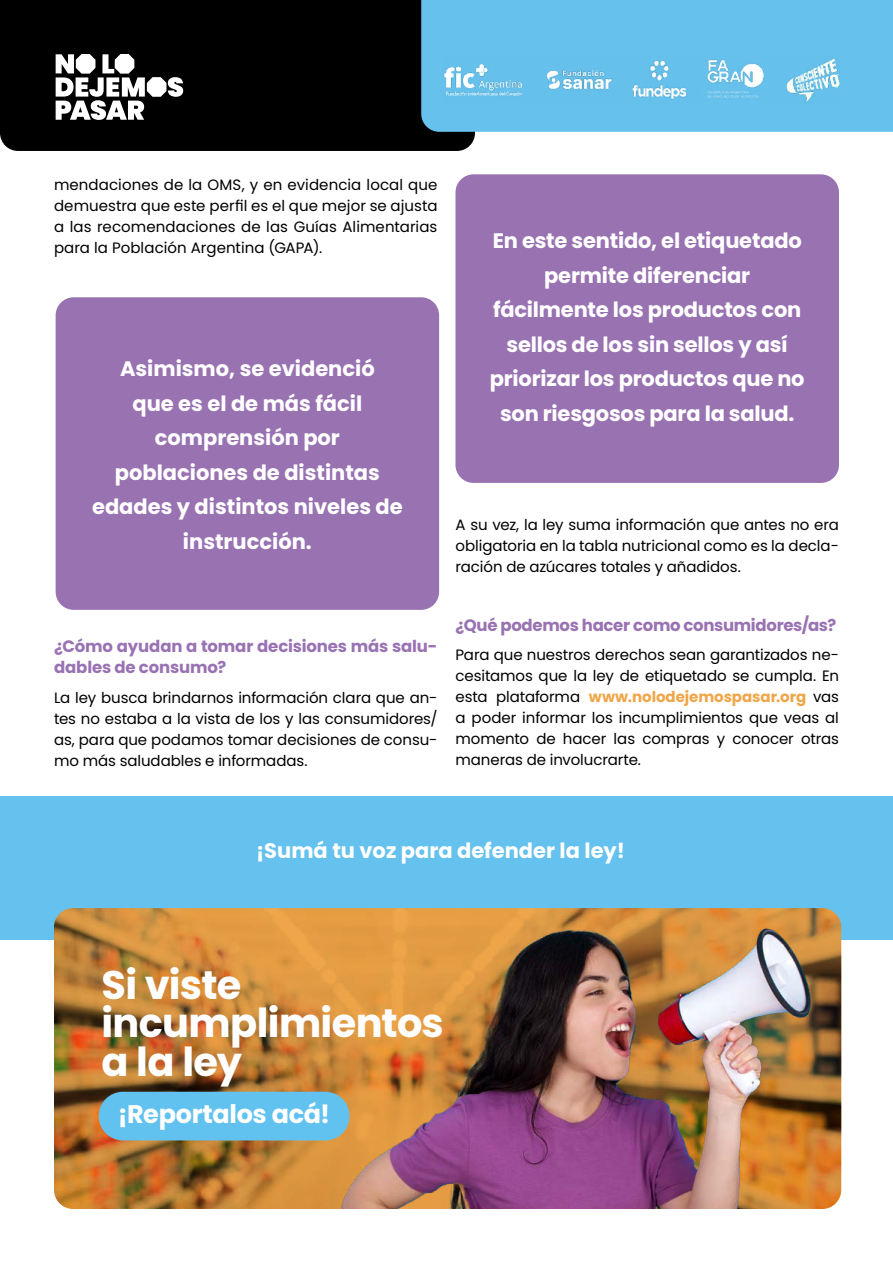
<style>
.page{position:relative;width:893px;height:1263px;background:#fff}
.page>*{position:absolute;margin:0;border:0;box-sizing:border-box;transform-origin:0 0}
.t1{font:700 39.9px/38.2px "Poppins";letter-spacing:-.015em;color:#fff}
.t2{font:700 25.5px "Poppins";letter-spacing:-.015em;color:#fff}
.t3{font:700 21px/34.5px "Poppins";letter-spacing:-.01em;color:#fff;text-align:center}
.t4{font:700 16.5px/21px "Poppins";letter-spacing:-.01em;color:#9972b3}
.t5{font:700 16.5px "Poppins";letter-spacing:-.02em;color:#9972b2}
.t6{font:15px/21px "Poppins";letter-spacing:-.005em;color:#000;text-align:justify}
.s1{font-weight:700;color:#f0a648}
</style>
<div class="page">
<div style="left:455px;top:174px;width:384px;height:309px;background:#9972b2;border-radius:18px"></div>
<div style="left:0;top:0;width:475px;height:151px;background:#000"></div>
<div style="left:421px;top:0;width:472px;height:132px;background:#66c2ed"></div>
<svg style="left:56px;top:54px;width:127px;height:66px"></svg>
<img style="left:444px;top:55px;width:397px;height:48px">
<div style="left:56px;top:297px;width:383px;height:313px;background:#9972b2;border-radius:18px"></div>
<div style="left:0;top:796px;width:893px;height:144px;background:#65c1ed"></div>
<img style="left:54px;top:908px;width:787px;height:301px;border-radius:19px">
<img style="left:341px;top:926px;width:469px;height:283px">
<div style="left:99px;top:1092px;width:251px;height:48px;background:#61c2f0;border-radius:24px"></div>
<p class="t6" style="left:54px;top:174px;width:385px">mendaciones de la OMS, y en evidencia local que demuestra que este perfil es el que mejor se ajusta a las recomendaciones de las Guías Alimentarias para la Población Argentina (GAPA).</p>
<h3 class="t3" style="left:92px;top:352px;width:312px">Asimismo, se evidenció<br>que es el de más fácil comprensión por poblaciones de distintas edades y distintos niveles de instrucción.</h3>
<p class="t4" style="left:54px;top:636px;width:385px">¿Cómo ayudan a tomar decisiones más salu&shy;dables de consumo?</p>
<p class="t6" style="left:54px;top:687px;width:385px">La ley busca brindarnos información clara que an&shy;tes no estaba a la vista de los y las consumidores/ as, para que podamos tomar decisiones de consu&shy;mo más saludables e informadas.</p>
<h3 class="t3" style="left:490px;top:224px;width:316px">En este sentido, el etiquetado permite diferenciar fácilmente los productos con sellos de los sin sellos y así priorizar los productos que no son riesgosos para la salud.</h3>
<p class="t6" style="left:455px;top:514px;width:385px">A su vez, la ley suma información que antes no era obligatoria en la tabla nutricional como es la decla&shy;ración de azúcares totales y añadidos.</p>
<p class="t5" style="left:455px;top:615px;width:382px">¿Qué podemos hacer como consumidores/as?</p>
<p class="t6" style="left:455px;top:644px;width:385px">Para que nuestros derechos sean garantizados ne&shy;cesitamos que la ley de etiquetado se cumpla. En esta plataforma <span class="s1">www.nolodejemospasar.org</span> vas a poder informar los incumplimientos que veas al momento de hacer las compras y conocer otras maneras de involucrarte.</p>
<h3 class="t3" style="left:256px;top:834px;width:371px">¡Sumá tu voz para defender la ley!</h3>
<h1 class="t1" style="left:102px;top:966px;width:344px">Si viste incumplimientos a la ley</h1>
<h2 class="t2" style="left:118px;top:1099px;width:214px">¡Reportalos acá!</h2>
</div>
